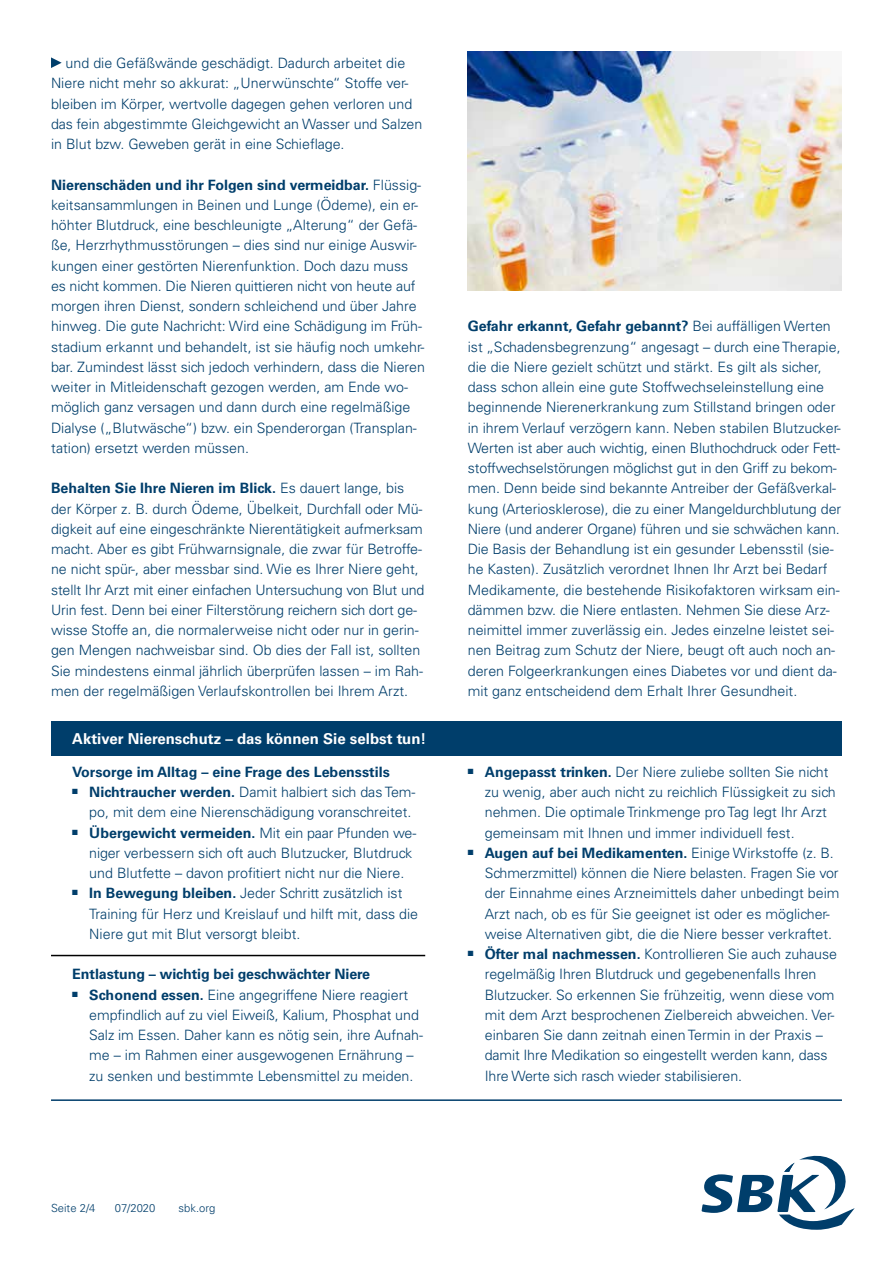
<style>
.page{position:relative;width:893px;height:1263px;background:#fff}
.page>*{position:absolute;margin:0;border:0;box-sizing:border-box;transform-origin:0 0}
.t1{font:700 15px "Univers LT Std";color:#fff}
.t2{font:300 14.25px/20.2px "Univers LT Std";color:#003e6b}
.t3{font:700 14.25px "Univers LT Std";letter-spacing:-.005em;color:#003e6b}
.t4{font:300 11.25px "Univers LT Std";color:#003e6b}
.s1{font-weight:700}
</style>
<div class="page">
<img style="left:468px;top:51px;width:374px;height:240px">
<svg style="left:51px;top:57px;width:11px;height:11px"></svg>
<svg style="left:701px;top:1155px;width:154px;height:75px"></svg>
<div style="left:51px;top:721px;width:791px;height:34px;background:#003e6b"></div>
<hr style="left:51px;top:1099px;width:791px;height:2px;background:#003e6b">
<hr style="left:51px;top:955px;width:374px;height:1px;background:#000">
<p class="t2" style="left:51px;top:53px;width:373px;text-indent:15px">und die Gefäßwände geschädigt. Dadurch arbeitet die Niere nicht mehr so akkurat: „Unerwünschte“ Stoffe ver&shy;bleiben im Körper, wertvolle dagegen gehen verloren und das fein abgestimmte Gleichgewicht an Wasser und Salzen in Blut bzw. Geweben gerät in eine Schieflage.</p>
<p class="t2" style="left:51px;top:174px;width:375px"><span class="s1">Nierenschäden und ihr Folgen sind vermeidbar.</span> Flüssig&shy;keitsansammlungen in Beinen und Lunge (Ödeme), ein er&shy;höhter Blutdruck, eine beschleunigte „Alterung“ der Gefä&shy;ße, Herzrhythmusstörungen – dies sind nur einige Auswir&shy;kungen einer gestörten Nierenfunktion. Doch dazu muss es nicht kommen. Die Nieren quittieren nicht von heute auf morgen ihren Dienst, sondern schleichend und über Jahre hinweg. Die gute Nachricht: Wird eine Schädigung im Früh&shy;stadium erkannt und behandelt, ist sie häufig noch umkehr&shy;bar. Zumindest lässt sich jedoch verhindern, dass die Nieren weiter in Mitleidenschaft gezogen werden, am Ende wo&shy;möglich ganz versagen und dann durch eine regelmäßige Dialyse („Blutwäsche“) bzw. ein Spenderorgan (Transplan&shy;tation) ersetzt werden müssen.</p>
<p class="t2" style="left:51px;top:478px;width:375px"><span class="s1">Behalten Sie Ihre Nieren im Blick.</span> Es dauert lange, bis der Körper z. B. durch Ödeme, Übelkeit, Durchfall oder Mü&shy;digkeit auf eine eingeschränkte Nierentätigkeit aufmerksam macht. Aber es gibt Frühwarnsignale, die zwar für Betroffe&shy;ne nicht spür-, aber messbar sind. Wie es Ihrer Niere geht, stellt Ihr Arzt mit einer einfachen Untersuchung von Blut und Urin fest. Denn bei einer Filterstörung reichern sich dort ge&shy;wisse Stoffe an, die normalerweise nicht oder nur in gerin&shy;gen Mengen nachweisbar sind. Ob dies der Fall ist, sollten Sie mindestens einmal jährlich überprüfen lassen – im Rah&shy;men der regelmäßigen Verlaufskontrollen bei Ihrem Arzt.</p>
<p class="t1" style="left:72px;top:730px;width:356px">Aktiver Nierenschutz – das können Sie selbst tun!</p>
<p class="t3" style="left:72px;top:763px;width:319px">Vorsorge im Alltag – eine Frage des Lebensstils</p>
<p class="t2" style="left:72px;top:782px;width:345px;text-align:right">■ <span class="s1">Nichtraucher werden.</span> Damit halbiert sich das Tem&shy;po, mit dem eine Nierenschädigung voranschreitet.</p>
<p class="t2" style="left:89px;top:822px;width:329px;text-indent:-17px">■ <span class="s1">Übergewicht vermeiden.</span> Mit ein paar Pfunden we&shy;niger verbessern sich oft auch Blutzucker, Blutdruck und Blutfette – davon profitiert nicht nur die Niere.</p>
<p class="t2" style="left:89px;top:883px;width:330px;text-indent:-17px">■ <span class="s1">In Bewegung bleiben.</span> Jeder Schritt zusätzlich ist<br>Training für Herz und Kreislauf und hilft mit, dass die<br>Niere gut mit Blut versorgt bleibt.</p>
<p class="t3" style="left:72px;top:966px;width:299px">Entlastung – wichtig bei geschwächter Niere</p>
<p class="t2" style="left:89px;top:984px;width:335px;text-indent:-17px">■ <span class="s1">Schonend essen.</span> Eine angegriffene Niere reagiert empfindlich auf zu viel Eiweiß, Kalium, Phosphat und Salz im Essen. Daher kann es nötig sein, ihre Aufnah&shy;me – im Rahmen einer ausgewogenen Ernährung – zu senken und bestimmte Lebensmittel zu meiden.</p>
<p class="t2" style="left:468px;top:316px;width:375px"><span class="s1">Gefahr erkannt, Gefahr gebannt?</span> Bei auffälligen Werten ist „Schadensbegrenzung“ angesagt – durch eine Therapie, die die Niere gezielt schützt und stärkt. Es gilt als sicher, dass schon allein eine gute Stoffwechseleinstellung eine beginnende Nierenerkrankung zum Stillstand bringen oder in ihrem Verlauf verzögern kann. Neben stabilen Blutzucker-Werten ist aber auch wichtig, einen Bluthochdruck oder Fett&shy;stoffwechselstörungen möglichst gut in den Griff zu bekom&shy;men. Denn beide sind bekannte Antreiber der Gefäßverkal&shy;kung (Arteriosklerose), die zu einer Mangeldurchblutung der Niere (und anderer Organe) führen und sie schwächen kann.<br>Die Basis der Behandlung ist ein gesunder Lebensstil (sie&shy;he Kasten). Zusätzlich verordnet Ihnen Ihr Arzt bei Bedarf Medikamente, die bestehende Risikofaktoren wirksam ein&shy;dämmen bzw. die Niere entlasten. Nehmen Sie diese Arz&shy;neimittel immer zuverlässig ein. Jedes einzelne leistet sei&shy;nen Beitrag zum Schutz der Niere, beugt oft auch noch an&shy;deren Folgeerkrankungen eines Diabetes vor und dient da&shy;mit ganz entscheidend dem Erhalt Ihrer Gesundheit.</p>
<p class="t2" style="left:485px;top:762px;width:352px;text-indent:-17px">■ <span class="s1">Angepasst trinken.</span> Der Niere zuliebe sollten Sie nicht zu wenig, aber auch nicht zu reichlich Flüssigkeit zu sich nehmen. Die optimale Trinkmenge pro Tag legt Ihr Arzt gemeinsam mit Ihnen und immer individuell fest.</p>
<p class="t2" style="left:485px;top:843px;width:356px;text-indent:-17px">■ <span class="s1">Augen auf bei Medikamenten.</span> Einige Wirkstoffe (z. B.<br>Schmerzmittel) können die Niere belasten. Fragen Sie vor der Einnahme eines Arzneimittels daher unbedingt beim Arzt nach, ob es für Sie geeignet ist oder es möglicher&shy;weise Alternativen gibt, die die Niere besser verkraftet.</p>
<p class="t2" style="left:485px;top:944px;width:354px;text-indent:-17px">■ <span class="s1">Öfter mal nachmessen.</span> Kontrollieren Sie auch zuhause regelmäßig Ihren Blutdruck und gegebenenfalls Ihren Blutzucker. So erkennen Sie frühzeitig, wenn diese vom mit dem Arzt besprochenen Zielbereich abweichen. Ver&shy;einbaren Sie dann zeitnah einen Termin in der Praxis – damit Ihre Medikation so eingestellt werden kann, dass Ihre Werte sich rasch wieder stabilisieren.</p>
<p class="t4" style="left:51px;top:1201px;width:46px">Seite 2/4</p>
<p class="t4" style="left:115px;top:1201px;width:42px">07/2020</p>
<p class="t4" style="left:179px;top:1201px;width:38px">sbk.org</p>
</div>
